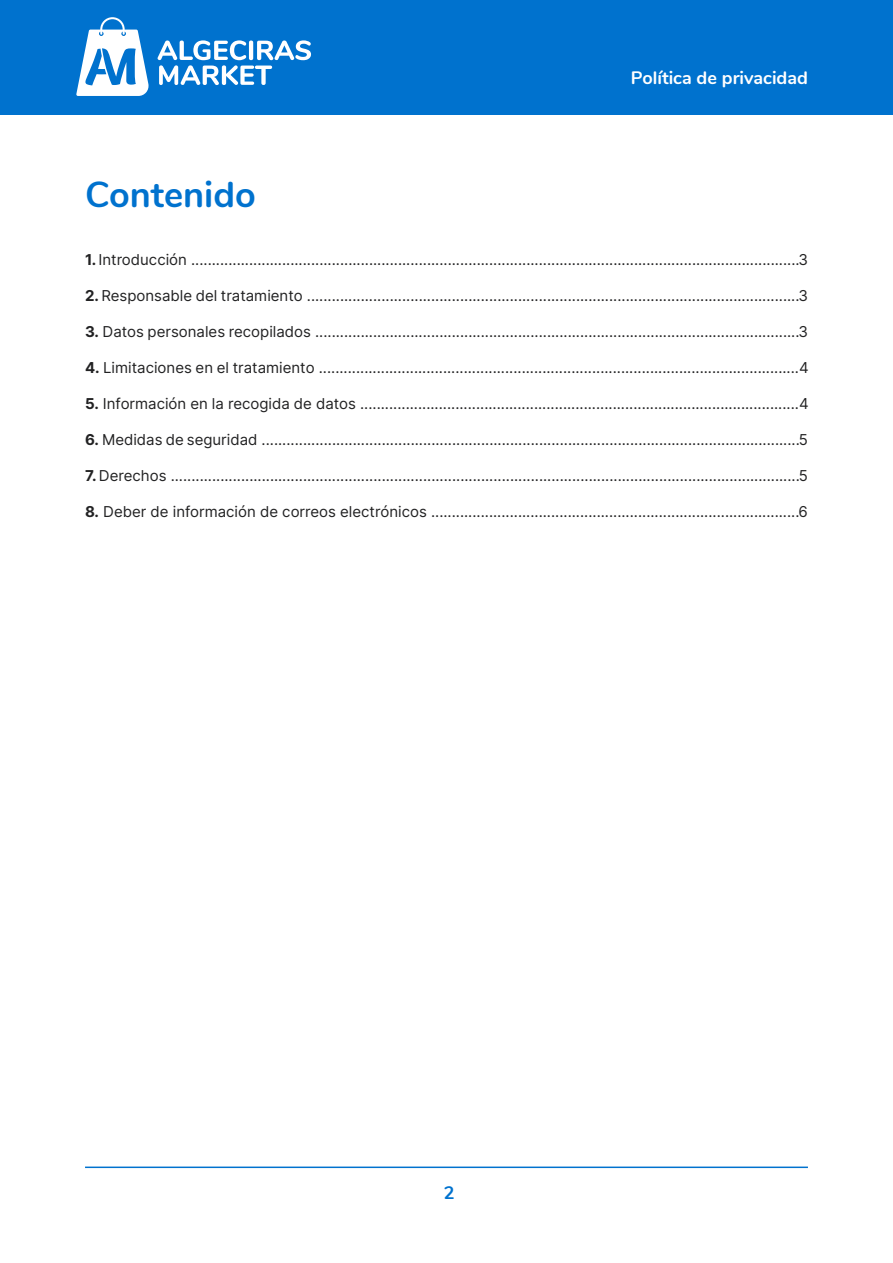
<style>
.page{position:relative;width:893px;height:1263px;background:#fff}
.page>*{position:absolute;margin:0;border:0;box-sizing:border-box;transform-origin:0 0}
.t1{font:700 36px "Nunito";color:#0072ce}
.t2{font:700 18px "Nunito";color:#fff}
.t3{font:700 18px "Nunito";color:#0072ce}
.t4{font:15px "Inter";color:#222223}
.s1{font-weight:700}
</style>
<div class="page">
<div style="left:0;top:0;width:893px;height:115px;background:#0072ce"></div>
<svg style="left:158px;top:40px;width:153px;height:45px"></svg>
<svg style="left:76px;top:17px;width:73px;height:79px"></svg>
<hr style="left:85px;top:1166px;width:723px;height:2px;background:#0072ce">
<h1 class="t1" style="left:85px;top:167px;width:172px">Contenido</h1>
<p class="t2" style="left:631px;top:65px;width:178px">Política de privacidad</p>
<p class="t4" style="left:85px;top:249px;width:724px"><span class="s1">1.</span> Introducción ...................................................................................................................................................3</p>
<p class="t4" style="left:85px;top:285px;width:724px"><span class="s1">2.</span> Responsable del tratamiento .......................................................................................................................3</p>
<p class="t4" style="left:85px;top:321px;width:724px"><span class="s1">3.</span> Datos personales recopilados .....................................................................................................................3</p>
<p class="t4" style="left:85px;top:357px;width:725px"><span class="s1">4.</span> Limitaciones en el tratamiento ....................................................................................................................4</p>
<p class="t4" style="left:85px;top:393px;width:725px"><span class="s1">5.</span> Información en la recogida de datos ..........................................................................................................4</p>
<p class="t4" style="left:85px;top:429px;width:724px"><span class="s1">6.</span> Medidas de seguridad ..................................................................................................................................5</p>
<p class="t4" style="left:85px;top:465px;width:724px"><span class="s1">7.</span> Derechos ........................................................................................................................................................5</p>
<p class="t4" style="left:85px;top:501px;width:724px"><span class="s1">8.</span> Deber de información de correos electrónicos .........................................................................................6</p>
<p class="t3" style="left:444px;top:1180px;width:12px">2</p>
</div>
